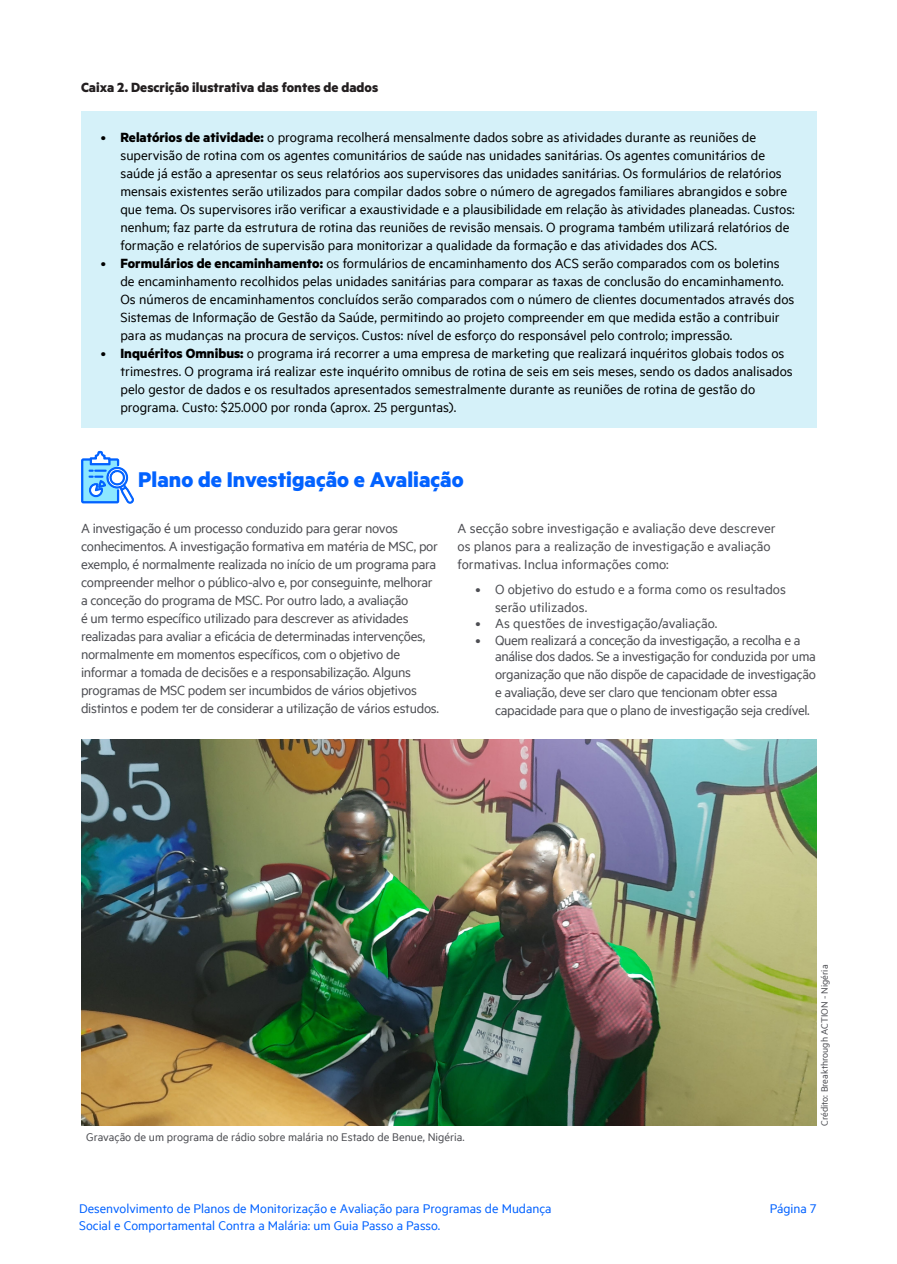
<style>
.page{position:relative;width:897px;height:1264px;background:#fff}
.page>*{position:absolute;margin:0;border:0;box-sizing:border-box;transform-origin:0 0}
.Header_2{font:700 24px "Metric";color:#0262ff}
.Base_with_bullets{font:15px/18px "Metric";color:#000}
.Base_text{font:15px/18px "Metric";letter-spacing:-.02em;color:#4d4e53}
.Base_with_bullets-2{font:15px/18px "Metric";letter-spacing:-.02em;color:#4d4e53}
.Base_text-2{font:15px/18px "Metric";color:#4d4e53}
.Base_with_bullets-3{font:15px/18px "Metric";color:#4d4e53}
.Figure_titles{font:700 15px "Metric";color:#231f20}
.Base_text-3{font:14.25px/17.1px "Metric";color:#0262ff}
.Base_with_bullets-4{font:12.6px "Metric";color:#4d4e53}
.Base_with_bullets-5{font:10.5px "Metric";color:#4d4e53}
.s1{font-weight:700}
</style>
<div class="page">
<div style="left:81px;top:112px;width:735px;height:316px;background:#d5f1f9"></div>
<img style="left:81px;top:739px;width:735px;height:386px">
<svg style="left:81px;top:450px;width:53px;height:54px"></svg>
<p class="Figure_titles" style="left:81px;top:78px;width:299px">Caixa 2. Descrição ilustrativa das fontes de dados</p>
<p class="Base_with_bullets" style="left:120px;top:128px;width:675px;text-indent:-20px">• <span class="s1">Relatórios de atividade:</span> o programa recolherá mensalmente dados sobre as atividades durante as reuniões de supervisão de rotina com os agentes comunitários de saúde nas unidades sanitárias. Os agentes comunitários de saúde já estão a apresentar os seus relatórios aos supervisores das unidades sanitárias. Os formulários de relatórios mensais existentes serão utilizados para compilar dados sobre o número de agregados familiares abrangidos e sobre que tema. Os supervisores irão verificar a exaustividade e a plausibilidade em relação às atividades planeadas. Custos: nenhum; faz parte da estrutura de rotina das reuniões de revisão mensais. O programa também utilizará relatórios de formação e relatórios de supervisão para monitorizar a qualidade da formação e das atividades dos ACS.</p>
<p class="Base_with_bullets" style="left:120px;top:254px;width:675px;text-indent:-20px">• <span class="s1">Formulários de encaminhamento:</span> os formulários de encaminhamento dos ACS serão comparados com os boletins de encaminhamento recolhidos pelas unidades sanitárias para comparar as taxas de conclusão do encaminhamento.<br>Os números de encaminhamentos concluídos serão comparados com o número de clientes documentados através dos Sistemas de Informação de Gestão da Saúde, permitindo ao projeto compreender em que medida estão a contribuir para as mudanças na procura de serviços. Custos: nível de esforço do responsável pelo controlo; impressão.</p>
<p class="Base_with_bullets" style="left:120px;top:344px;width:673px;text-indent:-20px">• <span class="s1">Inquéritos Omnibus:</span> o programa irá recorrer a uma empresa de marketing que realizará inquéritos globais todos os trimestres. O programa irá realizar este inquérito omnibus de rotina de seis em seis meses, sendo os dados analisados pelo gestor de dados e os resultados apresentados semestralmente durante as reuniões de rotina de gestão do programa. Custo: $25.000 por ronda (aprox. 25 perguntas).</p>
<p class="Header_2" style="left:138px;top:464px;width:327px">Plano de Investigação e Avaliação</p>
<p class="Base_text" style="left:81px;top:518px;width:359px">A investigação é um processo conduzido para gerar novos conhecimentos. A investigação formativa em matéria de MSC, por exemplo, é normalmente realizada no início de um programa para compreender melhor o público-alvo e, por conseguinte, melhorar a conceção do programa de MSC. Por outro lado, a avaliação<br>é um termo específico utilizado para descrever as atividades realizadas para avaliar a eficácia de determinadas intervenções, normalmente em momentos específicos, com o objetivo de informar a tomada de decisões e a responsabilização. Alguns programas de MSC podem ser incumbidos de vários objetivos distintos e podem ter de considerar a utilização de vários estudos.</p>
<p class="Base_text-2" style="left:457px;top:518px;width:319px">A secção sobre investigação e avaliação deve descrever os planos para a realização de investigação e avaliação formativas. Inclua informações como:</p>
<p class="Base_with_bullets-3" style="left:495px;top:579px;width:292px;text-indent:-20px">• O objetivo do estudo e a forma como os resultados serão utilizados.</p>
<p class="Base_with_bullets-3" style="left:475px;top:614px;width:243px">• As questões de investigação/avaliação.</p>
<p class="Base_with_bullets-2" style="left:495px;top:631px;width:322px;line-height:16.5px;text-indent:-20px">• Quem realizará a conceção da investigação, a recolha e a análise dos dados. Se a investigação for conduzida por uma</p>
<p class="Base_with_bullets-2" style="left:495px;top:665px;width:322px">organização que não dispõe de capacidade de investigação e avaliação, deve ser claro que tencionam obter essa capacidade para que o plano de investigação seja credível.</p>
<p class="Base_with_bullets-4" style="left:86px;top:1129px;width:380px">Gravação de um programa de rádio sobre malária no Estado de Benue, Nigéria.</p>
<p class="Base_text-3" style="left:79px;top:1199px;width:474px">Desenvolvimento de Planos de Monitorização e Avaliação para Programas de Mudança<br>Social e Comportamental Contra a Malária: um Guia Passo a Passo.</p>
<p class="Base_with_bullets-5" style="left:818px;top:1126px;width:163px;rotate:-90deg">Crédito: Breakthrough ACTION - Nigéria</p>
<p class="Base_text-3" style="left:769px;top:1199px;width:48px">Página 7</p>
</div>
